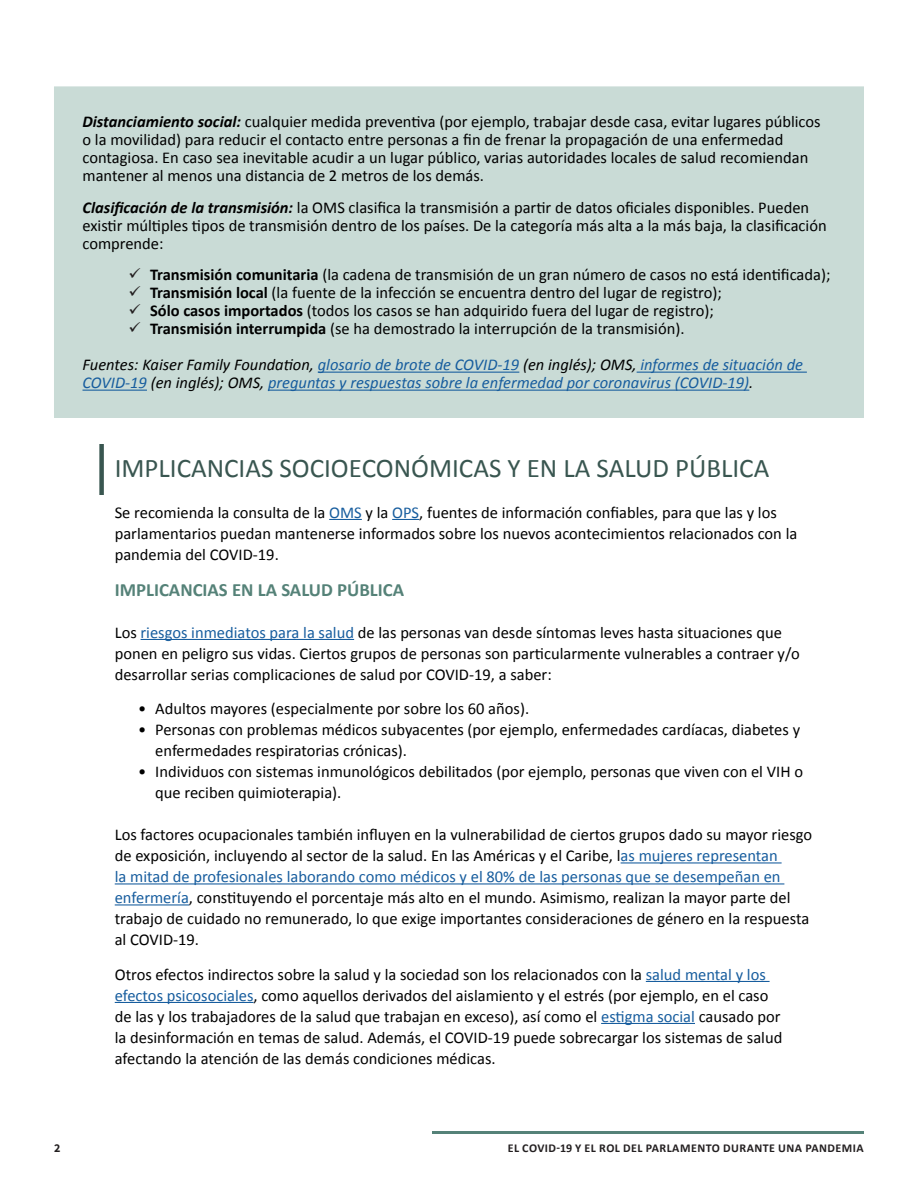
<style>
.page{position:relative;width:918px;height:1188px;background:#fff}
.page>*{position:absolute;margin:0;border:0;box-sizing:border-box;transform-origin:0 0}
.Title_section{font:27px "Calibri";color:#395650}
.Subtitle_section{font:700 18.75px "Calibri";color:#558278}
.Paragraph{font:16.5px/21px "Calibri";color:#000}
.Paragraph_box{font:16.5px/18px "Calibri";color:#000}
.Paragraph_box-2{font:italic 16.5px/18px "Calibri";color:#175d9e}
.t1{font:700 12px "Calibri";letter-spacing:.04em;color:#231f20}
.t2{font:700 12px "Source Sans Pro";color:#231f20}
.s1{font-weight:700;font-style:italic}
.s2{color:#231f20}
.s3{font-weight:700}
.s4{color:#000}
.s5{color:#175d9e}
</style>
<div class="page">
<hr style="left:432px;top:1131px;width:432px;height:3px;background:#558278">
<hr style="left:329px;top:519px;width:33px;height:1px;background:#175d9e">
<svg style="left:392px;top:519px;width:27px;height:1px"></svg>
<hr style="left:141px;top:639px;width:213px;height:1px;background:#175d9e">
<hr style="left:621px;top:862px;width:161px;height:1px;background:#175d9e">
<hr style="left:115px;top:883px;width:669px;height:1px;background:#175d9e">
<hr style="left:115px;top:904px;width:74px;height:1px;background:#175d9e">
<hr style="left:646px;top:981px;width:124px;height:1px;background:#175d9e">
<hr style="left:115px;top:1002px;width:139px;height:1px;background:#175d9e">
<hr style="left:601px;top:1023px;width:94px;height:1px;background:#175d9e">
<div style="left:99px;top:444px;width:5px;height:51px;background:#395650"></div>
<div style="left:55px;top:87px;width:808px;height:330px;background:#c9dbd6"></div>
<hr style="left:318px;top:372px;width:201px;height:1px;background:#175d9e">
<hr style="left:637px;top:372px;width:170px;height:1px;background:#175d9e">
<hr style="left:82px;top:390px;width:65px;height:1px;background:#175d9e">
<hr style="left:268px;top:390px;width:481px;height:1px;background:#175d9e">
<div style="left:54px;top:86px;width:810px;height:332px;border:2px solid #c9dbd6"></div>
<p class="Paragraph_box" style="left:82px;top:113px;width:740px"><span class="s1">Distanciamiento social:</span> cualquier medida preventiva (por ejemplo, trabajar desde casa, evitar lugares públicos o la movilidad) para reducir el contacto entre personas a fin de frenar la propagación de una enfermedad contagiosa. En caso sea inevitable acudir a un lugar público, varias autoridades locales de salud recomiendan mantener al menos una distancia de 2 metros de los demás.</p>
<p class="Paragraph_box" style="left:82px;top:198px;width:746px"><span class="s1">Clasificación de la transmisión:</span> la OMS clasifica la transmisión a partir de datos oficiales disponibles. Pueden existir múltiples tipos de transmisión dentro de los países. De la categoría más alta a la más baja, la clasificación comprende:</p>
<p class="Paragraph" style="left:129px;top:264px;width:703px"><span class="s2">✓</span> <span class="s3">Transmisión comunitaria</span> (la cadena de transmisión de un gran número de casos no está identificada);</p>
<p class="Paragraph" style="left:129px;top:282px;width:595px"><span class="s2">✓</span> <span class="s3">Transmisión local</span> (la fuente de la infección se encuentra dentro del lugar de registro);</p>
<p class="Paragraph" style="left:129px;top:300px;width:587px"><span class="s2">✓</span> <span class="s3">Sólo casos importados</span> (todos los casos se han adquirido fuera del lugar de registro);</p>
<p class="Paragraph" style="left:129px;top:318px;width:557px"><span class="s2">✓</span> <span class="s3">Transmisión interrumpida</span> (se ha demostrado la interrupción de la transmisión).</p>
<p class="Paragraph_box-2" style="left:82px;top:355px;width:722px"><span class="s4">Fuentes: Kaiser Family Foundation,</span> glosario de brote de COVID-19 <span class="s4">(en inglés); OMS,</span> informes de situación de<br>COVID-19 <span class="s4">(en inglés); OMS,</span> preguntas y respuestas sobre la enfermedad por coronavirus (COVID-19)<span class="s4">.</span></p>
<p class="Title_section" style="left:115px;top:451px;width:656px">IMPLICANCIAS SOCIOECONÓMICAS Y EN LA SALUD PÚBLICA</p>
<p class="Paragraph" style="left:115px;top:502px;width:684px">Se recomienda la consulta de la <span class="s5">OMS</span> y la <span class="s5">OPS</span>, fuentes de información confiables, para que las y los parlamentarios puedan mantenerse informados sobre los nuevos acontecimientos relacionados con la pandemia del COVID-19.</p>
<p class="Subtitle_section" style="left:115px;top:577px;width:291px">IMPLICANCIAS EN LA SALUD PÚBLICA</p>
<p class="Paragraph" style="left:115px;top:622px;width:687px">Los <span class="s5">riesgos inmediatos para la salud</span> de las personas van desde síntomas leves hasta situaciones que ponen en peligro sus vidas. Ciertos grupos de personas son particularmente vulnerables a contraer y/o desarrollar serias complicaciones de salud por COVID-19, a saber:</p>
<p class="Paragraph" style="left:138px;top:698px;width:393px">• Adultos mayores (especialmente por sobre los 60 años).</p>
<p class="Paragraph" style="left:155px;top:719px;width:646px;text-indent:-17px">• Personas con problemas médicos subyacentes (por ejemplo, enfermedades cardíacas, diabetes y enfermedades respiratorias crónicas).</p>
<p class="Paragraph" style="left:155px;top:761px;width:649px;text-indent:-17px">• Individuos con sistemas inmunológicos debilitados (por ejemplo, personas que viven con el VIH o que reciben quimioterapia).</p>
<p class="Paragraph" style="left:115px;top:824px;width:699px">Los factores ocupacionales también influyen en la vulnerabilidad de ciertos grupos dado su mayor riesgo de exposición, incluyendo al sector de la salud. En las Américas y el Caribe, l<span class="s5">as mujeres representan<br>la mitad de profesionales laborando como médicos y el 80% de las personas que se desempeñan en enfermería</span>, constituyendo el porcentaje más alto en el mundo. Asimismo, realizan la mayor parte del trabajo de cuidado no remunerado, lo que exige importantes consideraciones de género en la respuesta al COVID-19.</p>
<p class="Paragraph" style="left:115px;top:964px;width:669px">Otros efectos indirectos sobre la salud y la sociedad son los relacionados con la <span class="s5">salud mental y los efectos psicosociales</span>, como aquellos derivados del aislamiento y el estrés (por ejemplo, en el caso de las y los trabajadores de la salud que trabajan en exceso), así como el <span class="s5">estigma social</span> causado por la desinformación en temas de salud. Además, el COVID-19 puede sobrecargar los sistemas de salud afectando la atención de las demás condiciones médicas.</p>
<p class="t2" style="left:54px;top:1140px;width:8px">2</p>
<p class="t1" style="left:508px;top:1140px;width:358px">EL COVID-19 Y EL ROL DEL PARLAMENTO DURANTE UNA PANDEMIA</p>
</div>
